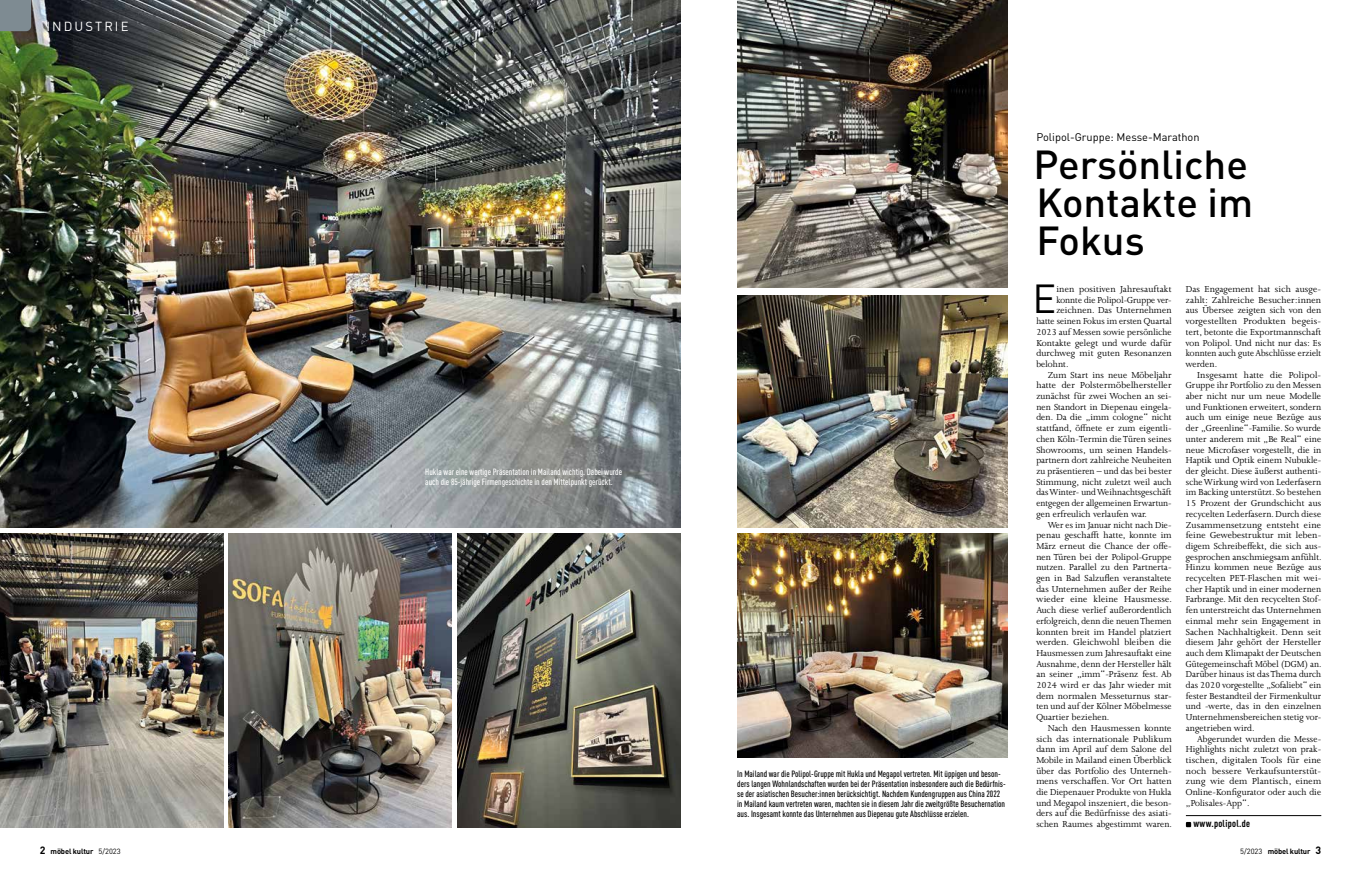
<style>
.page{position:relative;width:1361px;height:879px;background:#fff}
.page>*{position:absolute;margin:0;border:0;box-sizing:border-box;transform-origin:0 0}
.t1{font:40.1px "DIN Pro";color:#000}
.t2{font:500 40px/38px "DIN Pro";color:#000}
.t3{font:13px "DIN Pro";letter-spacing:.16em;color:#fff}
.t4{font:11px "DIN Pro";color:#000}
.t5{font:10px/10.7px "Joanna MT Pro";color:#000;text-align:justify}
.t6{font:700 condensed 10px "DIN Pro";letter-spacing:.03em;color:#000}
.t7{font:500 condensed 9px/10px "DIN Pro";color:#000}
.t8{font:500 condensed 9px/10px "DIN Pro";color:#fff}
.t9{font:700 7.5px "DIN Pro";letter-spacing:-.02em;color:#000}
.s1{font-size:10.5px}
.s2{font-weight:400}
</style>
<div class="page">
<img style="left:737px;top:0;width:271px;height:287px">
<img style="left:737px;top:296px;width:271px;height:231px">
<img style="left:737px;top:533px;width:271px;height:224px">
<img style="left:0;top:533px;width:223px;height:294px">
<img style="left:229px;top:533px;width:223px;height:294px">
<img style="left:457px;top:533px;width:223px;height:294px">
<img style="left:0;top:0;width:680px;height:527px">
<hr style="left:1186px;top:815px;width:135px;height:1px;background:#000">
<svg style="left:1186px;top:822px;width:5px;height:5px"></svg>
<svg style="left:0;top:0;width:31px;height:31px"></svg>
<h3 class="t3" style="left:46px;top:16px;width:84px">INDUSTRIE</h3>
<p class="t8" style="left:425px;top:466px;width:198px">Hukla war eine wertige Präsentation in Mailand wichtig. Dabei wurde auch die 85-jährige Firmengeschichte in den Mittelpunkt gerückt.</p>
<p class="t7" style="left:737px;top:768px;width:270px">In Mailand war die Polipol-Gruppe mit Hukla und Megapol vertreten. Mit üppigen und beson&shy;ders langen Wohnlandschaften wurden bei der Präsentation insbesondere auch die Bedürfnis&shy;se der asiatischen Besucher:innen berücksichtigt. Nachdem Kundengruppen aus China 2022 in Mailand kaum vertreten waren, machten sie in diesem Jahr die zweitgrößte Besuchernation aus. Insgesamt konnte das Unternehmen aus Diepenau gute Abschlüsse erzielen.</p>
<p class="t4" style="left:1036px;top:128px;width:165px">Polipol-Gruppe: Messe-Marathon</p>
<h2 class="t2" style="left:1033px;top:141px;width:221px">Persönliche<br>Kontakte im<br>Fokus</h2>
<h1 class="t1" style="left:1032px;top:267px;width:25px">E</h1>
<p class="t5" style="left:1056px;top:283px;width:117px">inen positiven Jahresauftakt</p>
<p class="t5" style="left:1056px;top:294px;width:117px">konnte die Polipol-Gruppe ver-</p>
<p class="t5" style="left:1056px;top:305px;width:117px">zeichnen. Das Unternehmen</p>
<p class="t5" style="left:1036px;top:316px;width:137px">hatte seinen Fokus im ersten Quartal</p>
<p class="t5" style="left:1036px;top:326px;width:137px">2023 auf Messen sowie persönliche</p>
<p class="t5" style="left:1036px;top:337px;width:137px">Kontakte gelegt und wurde dafür</p>
<p class="t5" style="left:1036px;top:348px;width:137px">durchweg mit guten Resonanzen</p>
<p class="t5" style="left:1036px;top:358px;width:34px">belohnt.</p>
<p class="t5" style="left:1047px;top:369px;width:126px">Zum Start ins neue Möbeljahr</p>
<p class="t5" style="left:1036px;top:380px;width:137px">hatte der Polstermöbelhersteller</p>
<p class="t5" style="left:1036px;top:390px;width:137px">zunächst für zwei Wochen an sei-</p>
<p class="t5" style="left:1036px;top:401px;width:137px">nen Standort in Diepenau eingela-</p>
<p class="t5" style="left:1036px;top:412px;width:137px">den. Da die „imm cologne“ nicht</p>
<p class="t5" style="left:1036px;top:423px;width:137px">stattfand, öffnete er zum eigentli-</p>
<p class="t5" style="left:1036px;top:433px;width:137px">chen Köln-Termin die Türen seines</p>
<p class="t5" style="left:1036px;top:444px;width:137px">Showrooms, um seinen Handels-</p>
<p class="t5" style="left:1036px;top:455px;width:137px">partnern dort zahlreiche Neuheiten</p>
<p class="t5" style="left:1036px;top:465px;width:137px">zu präsentieren – und das bei bester</p>
<p class="t5" style="left:1036px;top:476px;width:137px">Stimmung, nicht zuletzt weil auch</p>
<p class="t5" style="left:1036px;top:487px;width:137px">das Winter- und Weihnachtsgeschäft</p>
<p class="t5" style="left:1036px;top:497px;width:137px">entgegen der allgemeinen Erwartun-</p>
<p class="t5" style="left:1036px;top:508px;width:112px">gen erfreulich verlaufen war.</p>
<p class="t5" style="left:1047px;top:519px;width:126px">Wer es im Januar nicht nach Die-</p>
<p class="t5" style="left:1036px;top:530px;width:137px">penau geschafft hatte, konnte im</p>
<p class="t5" style="left:1036px;top:540px;width:137px">März erneut die Chance der offe-</p>
<p class="t5" style="left:1036px;top:551px;width:137px">nen Türen bei der Polipol-Gruppe</p>
<p class="t5" style="left:1036px;top:562px;width:137px">nutzen. Parallel zu den Partnerta-</p>
<p class="t5" style="left:1036px;top:572px;width:137px">gen in Bad Salzuflen veranstaltete</p>
<p class="t5" style="left:1036px;top:583px;width:137px">das Unternehmen außer der Reihe</p>
<p class="t5" style="left:1036px;top:594px;width:137px">wieder eine kleine Hausmesse.</p>
<p class="t5" style="left:1036px;top:604px;width:137px">Auch diese verlief außerordentlich</p>
<p class="t5" style="left:1036px;top:615px;width:137px">erfolgreich, denn die neuen Themen</p>
<p class="t5" style="left:1036px;top:626px;width:137px">konnten breit im Handel platziert</p>
<p class="t5" style="left:1036px;top:637px;width:137px">werden. Gleichwohl bleiben die</p>
<p class="t5" style="left:1036px;top:647px;width:137px">Hausmessen zum Jahresauftakt eine</p>
<p class="t5" style="left:1036px;top:658px;width:137px">Ausnahme, denn der Hersteller hält</p>
<p class="t5" style="left:1036px;top:669px;width:137px">an seiner „imm“-Präsenz fest. Ab</p>
<p class="t5" style="left:1036px;top:679px;width:137px">2024 wird er das Jahr wieder mit</p>
<p class="t5" style="left:1036px;top:690px;width:137px">dem normalen Messeturnus star-</p>
<p class="t5" style="left:1036px;top:701px;width:137px">ten und auf der Kölner Möbelmesse</p>
<p class="t5" style="left:1036px;top:711px;width:75px">Quartier beziehen.</p>
<p class="t5" style="left:1047px;top:722px;width:125px">Nach den Hausmessen konnte</p>
<p class="t5" style="left:1036px;top:733px;width:137px">sich das internationale Publikum</p>
<p class="t5" style="left:1036px;top:744px;width:137px">dann im April auf dem Salone del</p>
<p class="t5" style="left:1036px;top:754px;width:137px">Mobile in Mailand einen Überblick</p>
<p class="t5" style="left:1036px;top:765px;width:137px">über das Portfolio des Unterneh-</p>
<p class="t5" style="left:1036px;top:776px;width:137px">mens verschaffen. Vor Ort hatten</p>
<p class="t5" style="left:1036px;top:786px;width:137px">die Diepenauer Produkte von Hukla</p>
<p class="t5" style="left:1036px;top:797px;width:137px">und Megapol inszeniert, die beson-</p>
<p class="t5" style="left:1036px;top:808px;width:137px">ders auf die Bedürfnisse des asiati-</p>
<p class="t5" style="left:1036px;top:818px;width:137px">schen Raumes abgestimmt waren.</p>
<p class="t5" style="left:1186px;top:283px;width:137px">Das Engagement hat sich ausge&shy;zahlt: Zahlreiche Besucher:innen aus Übersee zeigten sich von den vorgestellten Produkten begeis&shy;tert, betonte die Exportmannschaft von Polipol. Und nicht nur das: Es konnten auch gute Abschlüsse erzielt werden.</p>
<p class="t5" style="left:1186px;top:369px;width:137px;text-indent:11px">Insgesamt hatte die Polipol-Gruppe ihr Portfolio zu den Messen aber nicht nur um neue Modelle und Funktionen erweitert, sondern auch um einige neue Bezüge aus der „Greenline“-Familie. So wurde unter anderem mit „Be Real“ eine neue Microfaser vorgestellt, die in Haptik und Optik einem Nubukle&shy;der gleicht. Diese äußerst authenti&shy;sche Wirkung wird von Lederfasern im Backing unterstützt. So bestehen 15 Prozent der Grundschicht aus recycelten Lederfasern. Durch diese Zusammensetzung entsteht eine feine Gewebestruktur mit leben&shy;digem Schreibeffekt, die sich aus&shy;gesprochen anschmiegsam anfühlt.<br>Hinzu kommen neue Bezüge aus recycelten PET-Flaschen mit wei&shy;cher Haptik und in einer modernen Farbrange. Mit den recycelten Stof&shy;fen unterstreicht das Unternehmen einmal mehr sein Engagement in Sachen Nachhaltigkeit. Denn seit diesem Jahr gehört der Hersteller auch dem Klimapakt der Deutschen Gütegemeinschaft Möbel (DGM) an.<br>Darüber hinaus ist das Thema durch das 2020 vorgestellte „Sofaliebt“ ein fester Bestandteil der Firmenkultur und -werte, das in den einzelnen Unternehmensbereichen stetig vor&shy;angetrieben wird.</p>
<p class="t5" style="left:1186px;top:733px;width:137px;text-indent:11px">Abgerundet wurden die Messe-Highlights nicht zuletzt von prak&shy;tischen, digitalen Tools für eine noch bessere Verkaufsunterstüt&shy;zung wie dem Plantisch, einem Online-Konfigurator oder auch die „Polisales-App“.</p>
<p class="t6" style="left:1193px;top:816px;width:58px">www.polipol.de</p>
<p class="t9" style="left:40px;top:845px;width:83px"><span class="s1">2</span> möbel kultur <span class="s2">5/2023</span></p>
<p class="t9" style="left:1240px;top:845px;width:83px"><span class="s2">5/2023</span> möbel kultur <span class="s1">3</span></p>
</div>
